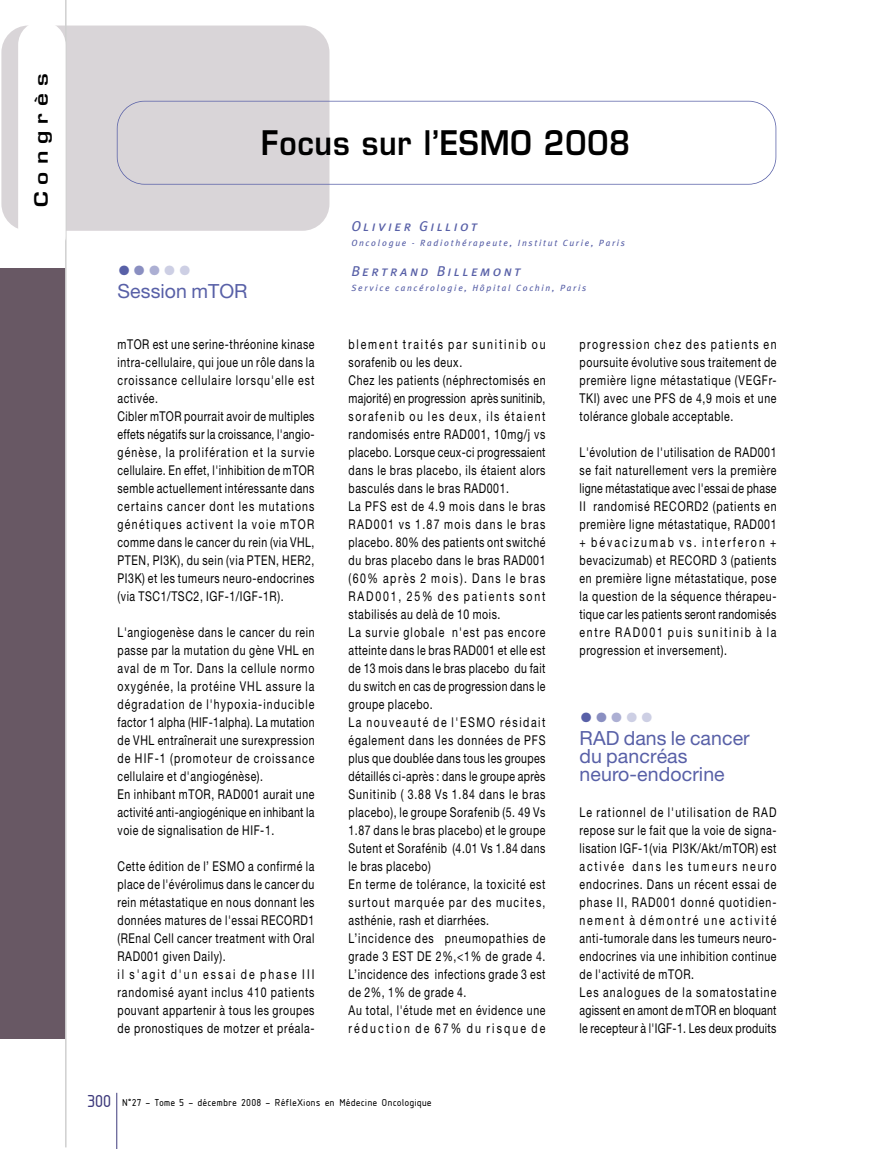
<style>
.page{position:relative;width:893px;height:1149px;background:#fff}
.page>*{position:absolute;margin:0;border:0;box-sizing:border-box;transform-origin:0 0}
.t1{font:600 33px "Eurostile";letter-spacing:.03em;color:#000;scale:.9 1}
.t2{font:27px "Helvetica Neue";color:#cdcfe4}
.t3{font:19.5px/18px "Helvetica Neue";letter-spacing:.005em;color:#5860a7}
.t4{font:600 18px "Eurostile";letter-spacing:.31em;color:#000;scale:1.25 1}
.t5{font:italic 14.25px "Meta Plus Book Caps";letter-spacing:.17em;color:#5860a7}
.t6{font:13.5px/18px "Helvetica Neue";letter-spacing:.055em;color:#000;scale:.78 1}
.t7{font:10.5px "Isonorm MN";letter-spacing:.06em;color:#000}
.t8{font:italic 9px "Meta Plus";letter-spacing:.195em;color:#5860a7}
.s1{color:#5860a7}
.s2{color:#8a8fc1}
.s3{color:#acafd3}
.s4{font-size:18px;color:#3e3a7c}
</style>
<div class="page">
<hr style="left:116px;top:1092px;width:1px;height:56px;background:#3e3a7c">
<div style="left:0;top:268px;width:66px;height:769px;background:#685864"></div>
<div style="left:1px;top:26px;width:328px;height:205px;background:#d9d5d8;border-radius:27px"></div>
<hr style="left:65px;top:0;width:2px;height:1146px;background:#d0d0d0">
<div style="left:18px;top:21px;width:48px;height:239px;background:#fff;border-radius:24px"></div>
<div style="left:117px;top:101px;width:659px;height:83px;border:2px solid #5860a7;border-radius:28px"></div>
<h3 class="t4" style="left:34px;top:207px;width:108px;rotate:-90deg">Congrès</h3>
<h1 class="t1" style="left:261px;top:130px;width:411px">Focus sur l’ESMO 2008</h1>
<h2 class="t2" style="left:118px;top:261px;width:76px"><span class="s1">•</span><span class="s2">•</span><span class="s3">•</span>••</h2>
<h3 class="t3" style="left:118px;top:284px;width:132px">Session mTOR</h3>
<p class="t5" style="left:351px;top:218px;width:127px">Olivier Gilliot</p>
<p class="t8" style="left:351px;top:238px;width:275px">Oncologue - Radiothérapeute, Institut Curie, Paris</p>
<p class="t5" style="left:351px;top:263px;width:171px">Bertrand Billemont</p>
<p class="t8" style="left:351px;top:283px;width:236px">Service cancérologie, Hôpital Cochin, Paris</p>
<p class="t6" style="left:118px;top:336px;width:254px">mTOR est une serine-thréonine kinase intra-cellulaire, qui joue un rôle dans la croissance cellulaire lorsqu'elle est activée.<br>Cibler mTOR pourrait avoir de multiples effets négatifs sur la croissance, l'angio&shy;génèse, la prolifération et la survie cellulaire. En effet, l'inhibition de mTOR semble actuellement intéressante dans certains cancer dont les mutations génétiques activent la voie mTOR comme dans le cancer du rein (via VHL, PTEN, PI3K), du sein (via PTEN, HER2, PI3K) et les tumeurs neuro-endocrines (via TSC1/TSC2, IGF-1/IGF-1R).</p>
<p class="t6" style="left:118px;top:624px;width:254px">L'angiogenèse dans le cancer du rein passe par la mutation du gène VHL en aval de m Tor. Dans la cellule normo oxygénée, la protéine VHL assure la dégradation de l'hypoxia-inducible factor 1 alpha (HIF-1alpha). La mutation de VHL entraînerait une surexpression de HIF-1 (promoteur de croissance cellulaire et d'angiogénèse).<br>En inhibant mTOR, RAD001 aurait une activité anti-angiogénique en inhibant la voie de signalisation de HIF-1.</p>
<p class="t6" style="left:117px;top:858px;width:254px">Cette édition de l’ ESMO a confirmé la place de l'évérolimus dans le cancer du rein métastatique en nous donnant les données matures de l'essai RECORD1 (REnal Cell cancer treatment with Oral RAD001 given Daily).<br>il s'agit d'un essai de phase III randomisé ayant inclus 410 patients pouvant appartenir à tous les groupes de pronostiques de motzer et préala-</p>
<p class="t6" style="left:349px;top:336px;width:254px">blement traités par sunitinib ou sorafenib ou les deux.<br>Chez les patients (néphrectomisés en majorité) en progression après sunitinib, sorafenib ou les deux, ils étaient randomisés entre RAD001, 10mg/j vs placebo. Lorsque ceux-ci progressaient dans le bras placebo, ils étaient alors basculés dans le bras RAD001.<br>La PFS est de 4.9 mois dans le bras RAD001 vs 1.87 mois dans le bras placebo. 80% des patients ont switché du bras placebo dans le bras RAD001 (60% après 2 mois). Dans le bras RAD001, 25% des patients sont stabilisés au delà de 10 mois.<br>La survie globale n'est pas encore atteinte dans le bras RAD001 et elle est de 13 mois dans le bras placebo du fait du switch en cas de progression dans le groupe placebo.<br>La nouveauté de l'ESMO résidait également dans les données de PFS plus que doublée dans tous les groupes détaillés ci-après : dans le groupe après Sunitinib ( 3.88 Vs 1.84 dans le bras placebo), le groupe Sorafenib (5. 49 Vs 1.87 dans le bras placebo) et le groupe Sutent et Sorafénib (4.01 Vs 1.84 dans le bras placebo)<br>En terme de tolérance, la toxicité est surtout marquée par des mucites, asthénie, rash et diarrhées.<br>L’incidence des pneumopathies de grade 3 EST DE 2%,&lt;1% de grade 4.<br>L’incidence des infections grade 3 est de 2%, 1% de grade 4.<br>Au total, l'étude met en évidence une réduction de 67% du risque de</p>
<p class="t6" style="left:580px;top:336px;width:254px;text-align:justify">progression chez des patients en poursuite évolutive sous traitement de première ligne métastatique (VEGFr-TKI) avec une PFS de 4,9 mois et une tolérance globale acceptable.</p>
<p class="t6" style="left:580px;top:444px;width:254px;text-align:justify">L'évolution de l'utilisation de RAD001 se fait naturellement vers la première ligne métastatique avec l'essai de phase II randomisé RECORD2 (patients en première ligne métastatique, RAD001 + bévacizumab vs. interferon + bevacizumab) et RECORD 3 (patients en première ligne métastatique, pose la question de la séquence thérapeu&shy;tique car les patients seront randomisés entre RAD001 puis sunitinib à la progression et inversement).</p>
<h2 class="t2" style="left:580px;top:707px;width:76px"><span class="s1">•</span><span class="s2">•</span><span class="s3">•</span>••</h2>
<h3 class="t3" style="left:580px;top:730px;width:172px">RAD dans le cancer du pancréas neuro-endocrine</h3>
<p class="t6" style="left:580px;top:804px;width:254px">Le rationnel de l'utilisation de RAD repose sur le fait que la voie de signa&shy;lisation IGF-1(via PI3K/Akt/mTOR) est activée dans les tumeurs neuro endocrines. Dans un récent essai de phase II, RAD001 donné quotidien&shy;nement à démontré une activité anti-tumorale dans les tumeurs neuro&shy;endocrines via une inhibition continue de l'activité de mTOR.<br>Les analogues de la somatostatine agissent en amont de mTOR en bloquant le recepteur à l'IGF-1. Les deux produits</p>
<p class="t7" style="left:87px;top:1096px;width:346px"><span class="s4">300</span> N°27 - Tome 5 - décembre 2008 - RéfleXions en Médecine Oncologique</p>
</div>
